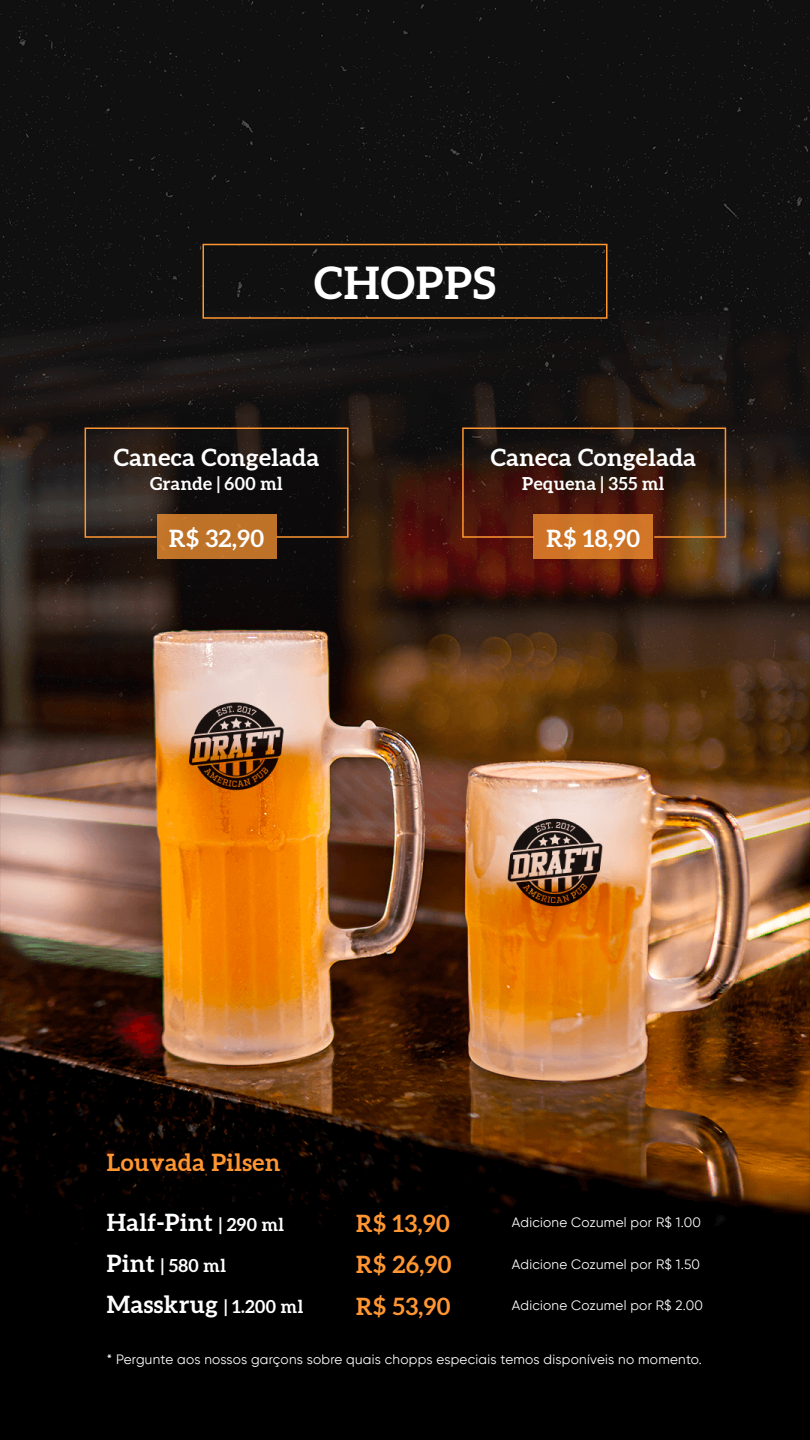
<style>
.page{position:relative;width:810px;height:1440px;background:#fff}
.page>*{position:absolute;margin:0;border:0;box-sizing:border-box;transform-origin:0 0}
.t1{font:700 45px "Aleo";letter-spacing:.02em;color:#fff}
.t2{font:700 24px "Aleo";letter-spacing:.02em;color:#fff}
.t3{font:700 24px/41.2px "Aleo";letter-spacing:.02em;color:#ff9632}
.t4{font:700 18px "Aleo";letter-spacing:.02em;color:#fff}
.t5{font:13.5px "Gilroy";letter-spacing:.02em;color:#fff}
.s1{font-size:18px}
.s2{font-size:24px}
</style>
<div class="page">
<img style="left:0;top:0;width:810px;height:1440px">
<svg style="left:202px;top:243px;width:406px;height:77px;background:#1b1613"></svg>
<svg style="left:84px;top:427px;width:265px;height:133px;background:#392617"></svg>
<svg style="left:461px;top:427px;width:266px;height:133px;background:#552b13"></svg>
<h1 class="t1" style="left:314px;top:255px;width:183px">CHOPPS</h1>
<h2 class="t2" style="left:491px;top:443px;width:207px">Caneca Congelada</h2>
<h3 class="t4" style="left:522px;top:473px;width:144px">Pequena | 355 ml</h3>
<h2 class="t2" style="left:114px;top:443px;width:207px">Caneca Congelada</h2>
<h3 class="t4" style="left:150px;top:473px;width:134px">Grande | 600 ml</h3>
<h2 class="t2" style="left:169px;top:523px;width:96px">R$ 32,90</h2>
<h2 class="t2" style="left:547px;top:523px;width:95px">R$ 18,90</h2>
<h2 class="t3" style="left:107px;top:1142px;width:175px">Louvada Pilsen</h2>
<h2 class="t2" style="left:107px;top:1207px;width:179px">Half-Pint <span class="s1">| 290 ml</span></h2>
<h3 class="t4" style="left:107px;top:1254px;width:121px"><span class="s2">Pint</span> | 580 ml</h3>
<h2 class="t2" style="left:107px;top:1290px;width:198px">Masskrug <span class="s1">| 1.200 ml</span></h2>
<h2 class="t3" style="left:356px;top:1204px;width:95px">R$ 13,90</h2>
<h2 class="t3" style="left:356px;top:1245px;width:97px">R$ 26,90<br>R$ 53,90</h2>
<p class="t5" style="left:512px;top:1214px;width:191px">Adicione Cozumel por R$ 1.00</p>
<p class="t5" style="left:512px;top:1256px;width:190px">Adicione Cozumel por R$ 1.50</p>
<p class="t5" style="left:512px;top:1297px;width:193px">Adicione Cozumel por R$ 2.00</p>
<p class="t5" style="left:107px;top:1351px;width:597px">* Pergunte aos nossos garçons sobre quais chopps especiais temos disponíveis no momento.</p>
</div>
